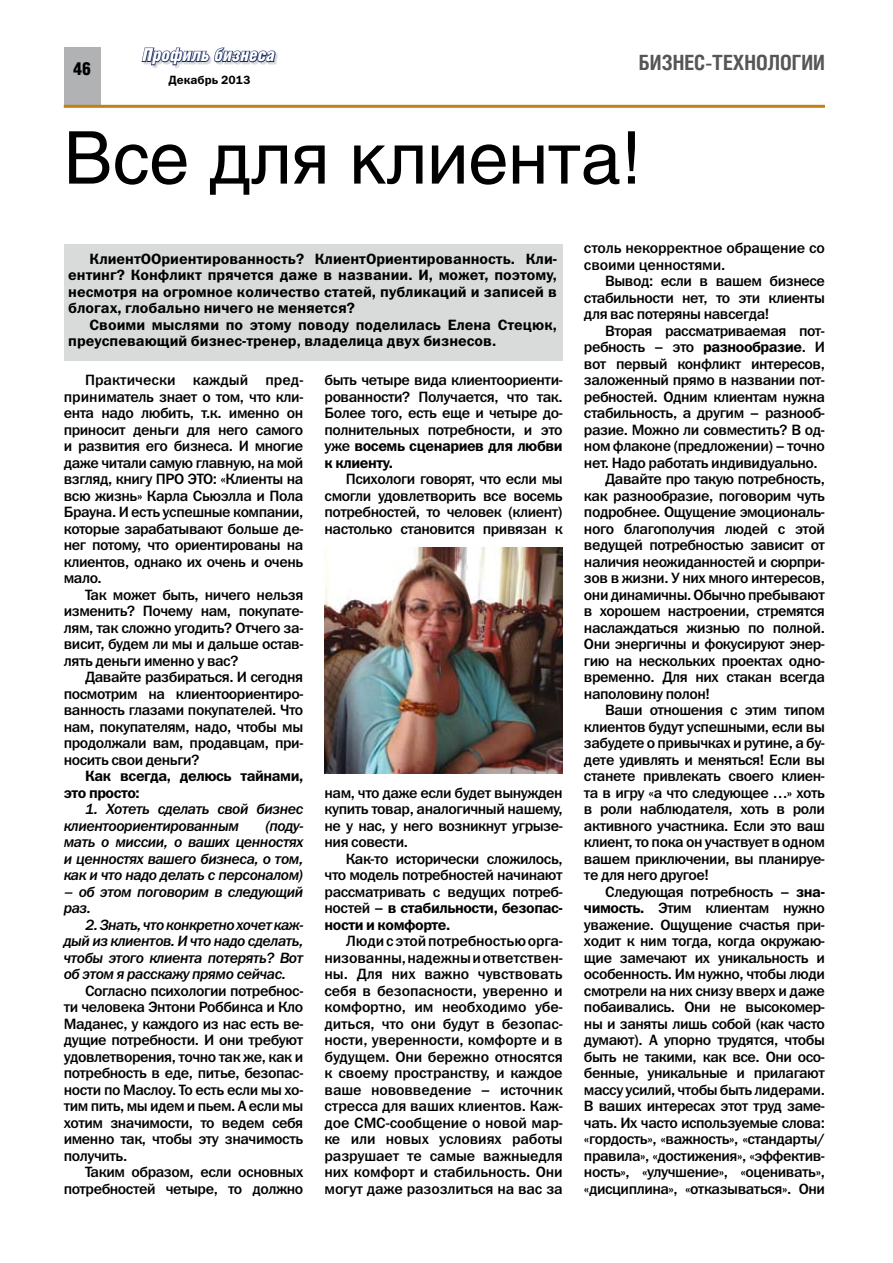
<style>
.page{position:relative;width:893px;height:1263px;background:#fff}
.page>*{position:absolute;margin:0;border:0;box-sizing:border-box;transform-origin:0 0}
.t1{font:72px "Helios";color:#000}
.t2{font:700 21px "Helios Cond";color:#565656}
.t3{font:italic 900 18px "Helios Cond";color:#fff}
.t4{font:900 18px "Helios Cond";color:#000}
.t5{font:15px/16.5px "Franklin Gothic Medium C";letter-spacing:-.03em;color:#000;text-align:justify}
.t6{font:15px/16.5px "Franklin Gothic Demi C";color:#000;text-align:justify}
.t7{font:italic 15px/16.5px "Franklin Gothic Medium C";letter-spacing:-.03em;color:#000}
.t8{font:15px/16.5px "Franklin Gothic Demi C";letter-spacing:-.03em;color:#000}
.t9{font:15px/16.5px "Franklin Gothic Medium C";letter-spacing:-.01em;color:#000}
.t10{font:12px "Franklin Gothic Demi C";color:#000}
.s1{font-family:"Franklin Gothic Medium C"}
.s2{font-family:"Franklin Gothic Demi C"}
</style>
<div class="page">
<div style="left:64px;top:48px;width:36px;height:58px;background:#b1b2b3"></div>
<hr style="left:64px;top:105px;width:761px;height:3px;background:#c58012">
<svg style="left:141px;top:47px;width:135px;height:21px"></svg>
<div style="left:64px;top:244px;width:499px;height:116px;background:#d9dada"></div>
<img style="left:325px;top:547px;width:237px;height:226px">
<p class="t4" style="left:73px;top:58px;width:20px">46</p>
<p class="t3" style="left:143px;top:45px;width:134px">Профиль бизнеса</p>
<h2 class="t2" style="left:639px;top:50px;width:188px">бизнес-технологии</h2>
<p class="t10" style="left:169px;top:73px;width:83px">Декабрь 2013</p>
<h1 class="t1" style="left:64px;top:115px;width:579px">Все для клиента!</h1>
<p class="t6" style="left:68px;top:250px;width:490px;text-indent:21px">КлиентООриентированность? КлиентОриентированность. Кли&shy;ентинг? Конфликт прячется даже в названии. И, может, поэтому, несмотря на огромное количество статей, публикаций и записей в блогах, глобально ничего не меняется?</p>
<p class="t6" style="left:68px;top:316px;width:490px;text-indent:21px">Своими мыслями по этому поводу поделилась Елена Стецюк, преуспевающий бизнес-тренер, владелица двух бизнесов.</p>
<p class="t5" style="left:325px;top:371px;width:240px">быть четыре вида клиентоориенти&shy;рованности? Получается, что так.<br>Более того, есть еще и четыре до&shy;полнительных потребности, и это</p>
<p class="t8" style="left:325px;top:437px;width:240px"><span class="s1">уже</span> восемь сценариев для любви к клиенту.</p>
<p class="t5" style="left:325px;top:470px;width:240px;text-indent:21px">Психологи говорят, что если мы смогли удовлетворить все восемь потребностей, то человек (клиент) настолько становится привязан к</p>
<p class="t5" style="left:64px;top:371px;width:241px;text-indent:21px">Практически каждый пред&shy;приниматель знает о том, что кли&shy;ента надо любить, т.к. именно он приносит деньги для него самого и развития его бизнеса. И многие даже читали самую главную, на мой взгляд, книгу ПРО ЭТО: «Клиенты на всю жизнь» Карла Сьюэлла и Пола Брауна. И есть успешные компании, которые зарабатывают больше де&shy;нег потому, что ориентированы на клиентов, однако их очень и очень мало.</p>
<p class="t5" style="left:64px;top:586px;width:241px;text-indent:21px">Так может быть, ничего нельзя изменить? Почему нам, покупате&shy;лям, так сложно угодить? Отчего за&shy;висит, будем ли мы и дальше остав&shy;лять деньги именно у вас?</p>
<p class="t5" style="left:64px;top:668px;width:241px;text-indent:21px">Давайте разбираться. И сегодня посмотрим на клиентоориентиро&shy;ванность глазами покупателей. Что нам, покупателям, надо, чтобы мы продолжали вам, продавцам, при&shy;носить свои деньги?</p>
<p class="t8" style="left:64px;top:767px;width:241px;text-indent:21px">Как всегда, делюсь тайнами, это просто:</p>
<p class="t7" style="left:64px;top:800px;width:241px;text-indent:21px">1. Хотеть сделать свой бизнес клиентоориентированным</p>
<p class="t5" style="left:325px;top:784px;width:240px">нам, что даже если будет вынужден купить товар, аналогичный нашему, не у нас, у него возникнут угрызе&shy;ния совести.</p>
<p class="t5" style="left:325px;top:850px;width:240px;text-indent:21px">Как-то исторически сложилось, что модель потребностей начинают рассматривать с ведущих потреб-</p>
<p class="t8" style="left:325px;top:899px;width:240px"><span class="s1">ностей –</span> в стабильности, безопас&shy;ности и комфорте.</p>
<p class="t5" style="left:325px;top:932px;width:240px;text-indent:21px">Люди с этой потребностью орга&shy;низованны, надежны и ответствен&shy;ны. Для них важно чувствовать себя в безопасности, уверенно и комфортно, им необходимо убе&shy;диться, что они будут в безопас&shy;ности, уверенности, комфорте и в будущем. Они бережно относятся к своему пространству, и каждое ваше нововведение – источник стресса для ваших клиентов. Каж&shy;дое СМС-сообщение о новой мар&shy;ке или новых условиях работы разрушает те самые важныедля них комфорт и стабильность. Они могут даже разозлиться на вас за</p>
<p class="t7" style="left:64px;top:817px;width:241px;text-align:justify;text-indent:201px">(поду&shy;мать о миссии, о ваших ценностях и ценностях вашего бизнеса, о том, как и что надо делать с персоналом)</p>
<p class="t7" style="left:64px;top:883px;width:241px">– об этом поговорим в следующий раз.</p>
<p class="t7" style="left:64px;top:916px;width:241px;text-align:justify;text-indent:21px">2. Знать, что конкретно хочет каж&shy;дый из клиентов. И что надо сделать, чтобы этого клиента потерять? Вот об этом я расскажу прямо сейчас.</p>
<p class="t5" style="left:64px;top:982px;width:241px;text-indent:21px">Согласно психологии потребнос&shy;ти человека Энтони Роббинса и Кло Маданес, у каждого из нас есть ве&shy;дущие потребности. И они требуют удовлетворения, точно так же, как и потребность в еде, питье, безопас&shy;ности по Маслоу. То есть если мы хо&shy;тим пить, мы идем и пьем. А если мы хотим значимости, то ведем себя именно так, чтобы эту значимость получить.</p>
<p class="t5" style="left:64px;top:1163px;width:241px;text-align:right">Таким образом, если основных потребностей четыре, то должно</p>
<p class="t9" style="left:584px;top:240px;width:242px">столь некорректное обращение со своими ценностями.</p>
<p class="t5" style="left:584px;top:273px;width:242px;text-indent:21px">Вывод: если в вашем бизнесе стабильности нет, то эти клиенты для вас потеряны навсегда!</p>
<p class="t5" style="left:605px;top:322px;width:221px">Вторая рассматриваемая пот-</p>
<p class="t5" style="left:584px;top:339px;width:242px">ребность – это <span class="s2">разнообразие</span>. И</p>
<p class="t5" style="left:584px;top:355px;width:242px">вот первый конфликт интересов,</p>
<p class="t5" style="left:584px;top:372px;width:242px">заложенный прямо в названии пот-</p>
<p class="t5" style="left:584px;top:388px;width:242px">ребностей. Одним клиентам нужна</p>
<p class="t5" style="left:584px;top:405px;width:242px">стабильность, а другим – разнооб-</p>
<p class="t5" style="left:584px;top:421px;width:242px">разие. Можно ли совместить? В од-</p>
<p class="t5" style="left:584px;top:438px;width:242px">ном флаконе (предложении) – точно</p>
<p class="t5" style="left:584px;top:454px;width:235px">нет. Надо работать индивидуально.</p>
<p class="t5" style="left:605px;top:471px;width:221px">Давайте про такую потребность,</p>
<p class="t5" style="left:584px;top:487px;width:242px">как разнообразие, поговорим чуть</p>
<p class="t5" style="left:584px;top:504px;width:242px">подробнее. Ощущение эмоциональ-</p>
<p class="t5" style="left:584px;top:520px;width:242px">ного благополучия людей с этой</p>
<p class="t5" style="left:584px;top:537px;width:242px">ведущей потребностью зависит от</p>
<p class="t5" style="left:584px;top:553px;width:242px">наличия неожиданностей и сюрпри-</p>
<p class="t5" style="left:584px;top:570px;width:242px">зов в жизни. У них много интересов,</p>
<p class="t5" style="left:584px;top:586px;width:242px">они динамичны. Обычно пребывают</p>
<p class="t5" style="left:584px;top:603px;width:242px">в хорошем настроении, стремятся</p>
<p class="t5" style="left:584px;top:619px;width:242px">наслаждаться жизнью по полной.</p>
<p class="t5" style="left:584px;top:636px;width:242px">Они энергичны и фокусируют энер-</p>
<p class="t5" style="left:584px;top:652px;width:242px">гию на нескольких проектах одно-</p>
<p class="t5" style="left:584px;top:669px;width:242px">временно. Для них стакан всегда</p>
<p class="t5" style="left:584px;top:685px;width:127px">наполовину полон!</p>
<p class="t5" style="left:605px;top:702px;width:221px">Ваши отношения с этим типом</p>
<p class="t5" style="left:584px;top:718px;width:242px">клиентов будут успешными, если вы</p>
<p class="t5" style="left:584px;top:735px;width:242px">забудете о привычках и рутине, а бу-</p>
<p class="t5" style="left:584px;top:751px;width:242px">дете удивлять и меняться! Если вы</p>
<p class="t5" style="left:584px;top:768px;width:242px">станете привлекать своего клиен-</p>
<p class="t5" style="left:584px;top:784px;width:242px">та в игру «а что следующее ...» хоть</p>
<p class="t5" style="left:584px;top:801px;width:242px">в роли наблюдателя, хоть в роли</p>
<p class="t5" style="left:584px;top:817px;width:242px">активного участника. Если это ваш</p>
<p class="t5" style="left:584px;top:834px;width:242px">клиент, то пока он участвует в одном</p>
<p class="t5" style="left:584px;top:850px;width:242px">вашем приключении, вы планируе-</p>
<p class="t5" style="left:584px;top:867px;width:126px">те для него другое!</p>
<p class="t5" style="left:605px;top:883px;width:221px">Следующая потребность – <span class="s2">зна-</span></p>
<p class="t5" style="left:584px;top:900px;width:242px"><span class="s2">чимость.</span> Этим клиентам нужно</p>
<p class="t5" style="left:584px;top:916px;width:242px">уважение. Ощущение счастья при-</p>
<p class="t5" style="left:584px;top:933px;width:242px">ходит к ним тогда, когда окружаю-</p>
<p class="t5" style="left:584px;top:949px;width:242px">щие замечают их уникальность и</p>
<p class="t5" style="left:584px;top:966px;width:242px">особенность. Им нужно, чтобы люди</p>
<p class="t5" style="left:584px;top:982px;width:242px">смотрели на них снизу вверх и даже</p>
<p class="t5" style="left:584px;top:999px;width:242px">побаивались. Они не высокомер-</p>
<p class="t5" style="left:584px;top:1015px;width:242px">ны и заняты лишь собой (как часто</p>
<p class="t5" style="left:584px;top:1032px;width:242px">думают). А упорно трудятся, чтобы</p>
<p class="t5" style="left:584px;top:1048px;width:242px">быть не такими, как все. Они осо-</p>
<p class="t5" style="left:584px;top:1065px;width:242px">бенные, уникальные и прилагают</p>
<p class="t5" style="left:584px;top:1081px;width:242px">массу усилий, чтобы быть лидерами.</p>
<p class="t5" style="left:584px;top:1098px;width:242px">В ваших интересах этот труд заме-</p>
<p class="t5" style="left:584px;top:1114px;width:242px">чать. Их часто используемые слова:</p>
<p class="t5" style="left:584px;top:1131px;width:242px">«гордость», «важность», «стандарты/</p>
<p class="t5" style="left:584px;top:1147px;width:242px">правила», «достижения», «эффектив-</p>
<p class="t5" style="left:584px;top:1164px;width:242px">ность», «улучшение», «оценивать»,</p>
<p class="t5" style="left:584px;top:1180px;width:242px">«дисциплина», «отказываться». Они</p>
</div>
